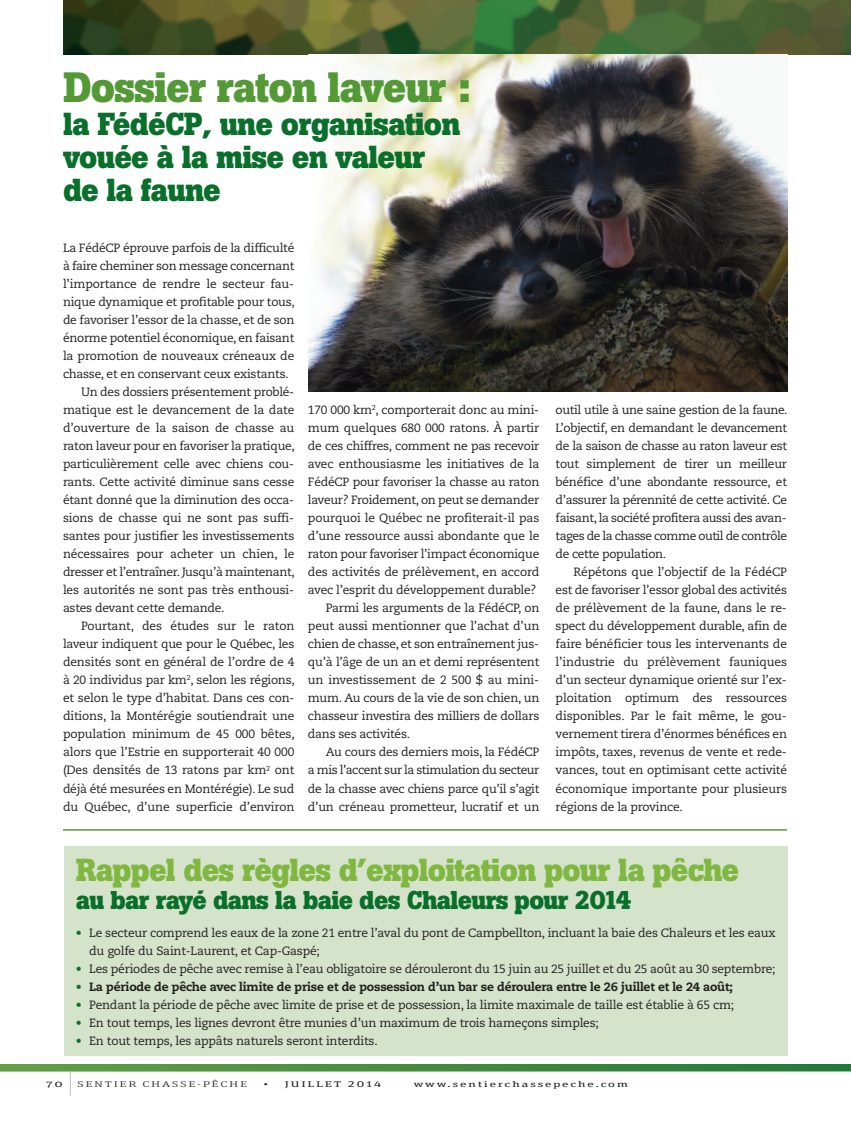
<style>
.page{position:relative;width:851px;height:1126px;background:#fff}
.page>*{position:absolute;margin:0;border:0;box-sizing:border-box;transform-origin:0 0}
.t1{font:700 42px "Boton";letter-spacing:-.025em;color:#539a36}
.t2{font:700 31.5px/33px "Boton";letter-spacing:-.025em;color:#096f2b}
.t3{font:700 31.5px "Boton";letter-spacing:-.025em;color:#7fb740}
.t4{font:700 25.5px "Boton";letter-spacing:-.025em;color:#096f2b}
.t5{font:12px/18px "Caecilia";letter-spacing:-.02em;color:#231f20;text-align:justify}
.t6{font:800 12px "Caecilia";letter-spacing:-.015em;color:#231f20}
.t7{font:12px "Caecilia";letter-spacing:-.04em;color:#231f20}
.t8{font:8.25px "Unit Slab OT";letter-spacing:.12em;color:#231f20;scale:1.65 1}
.t9{font:300 8.25px "Unit Slab OT";letter-spacing:.12em;color:#231f20;scale:1.65 1}
.s1{color:#096f2b}
.s2{font-weight:400;color:#096f2b}
</style>
<div class="page">
<img style="left:63px;top:0;width:787px;height:54px">
<svg style="left:0;top:1064px;width:850px;height:7px;background:#428c3d"></svg>
<hr style="left:0;top:1071px;width:850px;height:1px;background:#bcbdc0">
<svg style="left:70px;top:1071px;width:1px;height:24px"></svg>
<div style="left:64px;top:846px;width:723px;height:209px;background:#d4e3ca"></div>
<hr style="left:63px;top:829px;width:724px;height:1px;background:#539a36">
<img style="left:309px;top:54px;width:478px;height:337px">
<h1 class="t1" style="left:63px;top:72px;width:410px">Dossier raton laveur :</h1>
<h2 class="t2" style="left:63px;top:110px;width:399px">la FédéCP, une organisation vouée à la mise en valeur de la faune</h2>
<p class="t5" style="left:63px;top:240px;width:233px">La FédéCP éprouve parfois de la difficulté</p>
<p class="t5" style="left:63px;top:258px;width:233px">à faire cheminer son message concernant</p>
<p class="t5" style="left:63px;top:276px;width:233px">l’importance de rendre le secteur fau-</p>
<p class="t5" style="left:63px;top:294px;width:233px">nique dynamique et profitable pour tous,</p>
<p class="t5" style="left:63px;top:312px;width:233px">de favoriser l’essor de la chasse, et de son</p>
<p class="t5" style="left:63px;top:330px;width:233px">énorme potentiel économique, en faisant</p>
<p class="t5" style="left:63px;top:348px;width:233px">la promotion de nouveaux créneaux de</p>
<p class="t5" style="left:63px;top:366px;width:227px">chasse, et en conservant ceux existants.</p>
<p class="t5" style="left:81px;top:384px;width:215px">Un des dossiers présentement problé-</p>
<p class="t5" style="left:63px;top:402px;width:233px">matique est le devancement de la date</p>
<p class="t5" style="left:63px;top:420px;width:233px">d’ouverture de la saison de chasse au</p>
<p class="t5" style="left:63px;top:438px;width:233px">raton laveur pour en favoriser la pratique,</p>
<p class="t5" style="left:63px;top:456px;width:232px">particulièrement celle avec chiens cou-</p>
<p class="t5" style="left:63px;top:474px;width:233px">rants. Cette activité diminue sans cesse</p>
<p class="t5" style="left:63px;top:492px;width:233px">étant donné que la diminution des occa-</p>
<p class="t5" style="left:63px;top:510px;width:233px">sions de chasse qui ne sont pas suffi-</p>
<p class="t5" style="left:63px;top:528px;width:233px">santes pour justifier les investissements</p>
<p class="t5" style="left:63px;top:546px;width:233px">nécessaires pour acheter un chien, le</p>
<p class="t5" style="left:63px;top:564px;width:233px">dresser et l’entraîner. Jusqu’à maintenant,</p>
<p class="t5" style="left:63px;top:582px;width:233px">les autorités ne sont pas très enthousi-</p>
<p class="t5" style="left:63px;top:600px;width:163px">astes devant cette demande.</p>
<p class="t5" style="left:81px;top:618px;width:215px">Pourtant, des études sur le raton</p>
<p class="t5" style="left:63px;top:636px;width:233px">laveur indiquent que pour le Québec, les</p>
<p class="t5" style="left:63px;top:654px;width:233px">densités sont en général de l’ordre de 4</p>
<p class="t5" style="left:63px;top:672px;width:233px">à 20 individus par km<sup>2</sup>, selon les régions,</p>
<p class="t5" style="left:63px;top:690px;width:233px">et selon le type d’habitat. Dans ces con-</p>
<p class="t5" style="left:63px;top:708px;width:233px">ditions, la Montérégie soutiendrait une</p>
<p class="t5" style="left:63px;top:726px;width:233px">population minimum de 45 000 bêtes,</p>
<p class="t5" style="left:63px;top:744px;width:233px">alors que l’Estrie en supporterait 40 000</p>
<p class="t5" style="left:63px;top:762px;width:233px">(Des densités de 13 ratons par km<sup>2</sup> ont</p>
<p class="t5" style="left:63px;top:780px;width:233px">déjà été mesurées en Montérégie). Le sud</p>
<p class="t5" style="left:63px;top:798px;width:233px">du Québec, d’une superficie d’environ</p>
<p class="t5" style="left:308px;top:402px;width:233px">170 000 km<sup>2</sup>, comporterait donc au mini-</p>
<p class="t5" style="left:308px;top:420px;width:233px">mum quelques 680 000 ratons. À partir</p>
<p class="t5" style="left:308px;top:438px;width:233px">de ces chiffres, comment ne pas recevoir</p>
<p class="t5" style="left:308px;top:456px;width:233px">avec enthousiasme les initiatives de la</p>
<p class="t5" style="left:308px;top:474px;width:233px">FédéCP pour favoriser la chasse au raton</p>
<p class="t5" style="left:308px;top:492px;width:233px">laveur? Froidement, on peut se demander</p>
<p class="t5" style="left:308px;top:510px;width:233px">pourquoi le Québec ne profiterait-il pas</p>
<p class="t5" style="left:308px;top:528px;width:233px">d’une ressource aussi abondante que le</p>
<p class="t5" style="left:308px;top:546px;width:233px">raton pour favoriser l’impact économique</p>
<p class="t5" style="left:308px;top:564px;width:233px">des activités de prélèvement, en accord</p>
<p class="t5" style="left:308px;top:582px;width:230px">avec l’esprit du développement durable?</p>
<p class="t5" style="left:326px;top:600px;width:215px">Parmi les arguments de la FédéCP, on</p>
<p class="t5" style="left:308px;top:618px;width:233px">peut aussi mentionner que l’achat d’un</p>
<p class="t5" style="left:308px;top:636px;width:233px">chien de chasse, et son entraînement jus-</p>
<p class="t5" style="left:308px;top:654px;width:233px">qu’à l’âge de un an et demi représentent</p>
<p class="t5" style="left:308px;top:672px;width:233px">un investissement de 2 500 $ au mini-</p>
<p class="t5" style="left:308px;top:690px;width:233px">mum. Au cours de la vie de son chien, un</p>
<p class="t5" style="left:308px;top:708px;width:233px">chasseur investira des milliers de dollars</p>
<p class="t5" style="left:308px;top:726px;width:104px">dans ses activités.</p>
<p class="t5" style="left:326px;top:744px;width:215px">Au cours des derniers mois, la FédéCP</p>
<p class="t7" style="left:308px;top:765px;width:233px">a mis l’accent sur la stimulation du secteur</p>
<p class="t5" style="left:308px;top:780px;width:233px">de la chasse avec chiens parce qu’il s’agit</p>
<p class="t5" style="left:308px;top:798px;width:233px">d’un créneau prometteur, lucratif et un</p>
<p class="t5" style="left:555px;top:402px;width:233px">outil utile à une saine gestion de la faune.<br>L’objectif, en demandant le devancement de la saison de chasse au raton laveur est tout simplement de tirer un meilleur bénéfice d’une abondante ressource, et d’assurer la pérennité de cette activité. Ce faisant, la société profitera aussi des avan&shy;tages de la chasse comme outil de contrôle de cette population.</p>
<p class="t5" style="left:555px;top:564px;width:233px;text-indent:18px">Répétons que l’objectif de la FédéCP est de favoriser l’essor global des activités de prélèvement de la faune, dans le re&shy;spect du développement durable, afin de faire bénéficier tous les intervenants de l’industrie du prélèvement fauniques d’un secteur dynamique orienté sur l’ex&shy;ploitation optimum des ressources disponibles. Par le fait même, le gou&shy;vernement tirera d’énormes bénéfices en impôts, taxes, revenus de vente et rede&shy;vances, tout en optimisant cette activité économique importante pour plusieurs régions de la province.</p>
<h2 class="t3" style="left:76px;top:858px;width:665px">Rappel des règles d’exploitation pour la pêche</h2>
<h3 class="t4" style="left:76px;top:891px;width:557px">au bar rayé dans la baie des Chaleurs pour 2014</h3>
<p class="t5" style="left:89px;top:924px;width:687px;text-indent:-13px"><span class="s1">•</span> Le secteur comprend les eaux de la zone 21 entre l’aval du pont de Campbellton, incluant la baie des Chaleurs et les eaux du golfe du Saint-Laurent, et Cap-Gaspé;</p>
<p class="t5" style="left:76px;top:960px;width:701px"><span class="s1">•</span> Les périodes de pêche avec remise à l’eau obligatoire se dérouleront du 15 juin au 25 juillet et du 25 août au 30 septembre;</p>
<p class="t6" style="left:76px;top:981px;width:658px"><span class="s2">•</span> La période de pêche avec limite de prise et de possession d’un bar se déroulera entre le 26 juillet et le 24 août;</p>
<p class="t5" style="left:76px;top:996px;width:660px"><span class="s1">•</span> Pendant la période de pêche avec limite de prise et de possession, la limite maximale de taille est établie à 65 cm;</p>
<p class="t5" style="left:76px;top:1014px;width:524px"><span class="s1">•</span> En tout temps, les lignes devront être munies d’un maximum de trois hameçons simples;</p>
<p class="t5" style="left:76px;top:1032px;width:303px"><span class="s1">•</span> En tout temps, les appâts naturels seront interdits.</p>
<p class="t8" style="left:46px;top:1081px;width:12px">70</p>
<p class="t9" style="left:77px;top:1081px;width:104px">SENTIER CHASSE-PÊCHE</p>
<p class="t8" style="left:263px;top:1081px;width:73px">• JUILLET 2014</p>
<p class="t8" style="left:414px;top:1081px;width:131px">www.sentierchassepeche.com</p>
</div>
